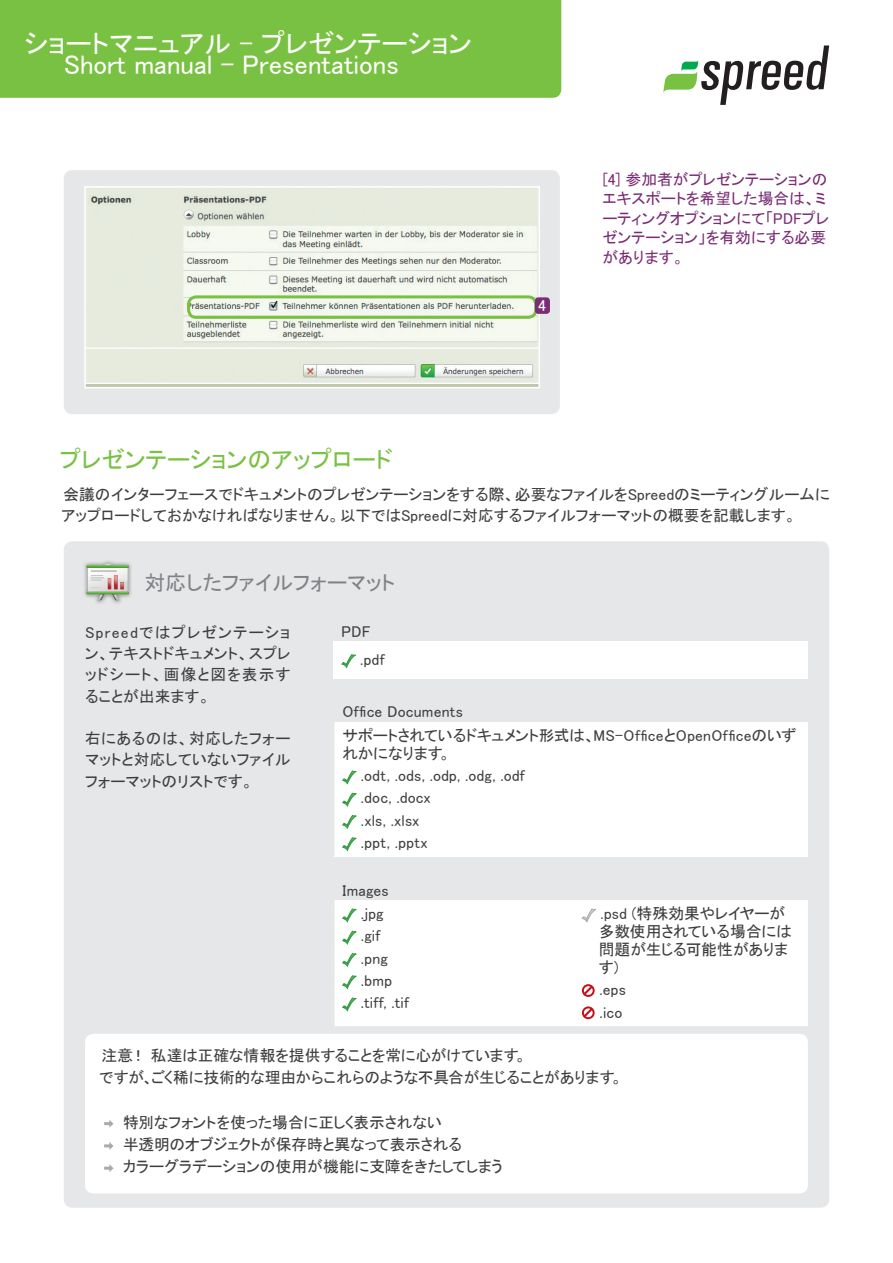
<style>
.page{position:relative;width:893px;height:1263px;background:#fff}
.page>*{position:absolute;margin:0;border:0;box-sizing:border-box;transform-origin:0 0}
.fliesstext_aufzählun{font:27px "MS P Gothic";color:#fff}
.headline2{font:24px "MS P Gothic";color:#79c142}
.headline3_grey{font:21px "MS P Gothic";color:#808285}
.tableFließtext_en{font:15.75px/18px "MS P Gothic";letter-spacing:-.005em;color:#3e3e3f}
.fliesstext_en{font:15.75px/21.3px "MS P Gothic";color:#3e3e3f;text-align:justify}
.tableFließtext_de{font:15.75px/18px "MS P Gothic";letter-spacing:.005em;color:#3e3e3f}
.ImageTitle{font:15.75px/19.5px "MS P Gothic";color:#7a2d74}
.t1{font:15.75px "MS P Gothic";color:#fff}
</style>
<div class="page">
<svg style="left:663px;top:45px;width:166px;height:60px"></svg>
<div style="left:0;top:0;width:561px;height:98px;background:#79c142"></div>
<div style="left:64px;top:541px;width:765px;height:667px;background:#e6e7e9;border-radius:9px"></div>
<div style="left:83px;top:559px;width:50px;height:46px;background:#231f20;opacity:.6"></div>
<img style="left:86px;top:560px;width:42px;height:43px">
<div style="left:64px;top:170px;width:496px;height:244px;background:#e6e7e9;border-radius:9px"></div>
<img style="left:87px;top:189px;width:450px;height:196px">
<div style="left:84px;top:186px;width:456px;height:202px;border:2px solid #fff"></div>
<div style="left:187px;top:295px;width:350px;height:24px;border:3px solid #79c142;border-radius:8px"></div>
<div style="left:535px;top:297px;width:15px;height:17px;background:#7a2d74;border-radius:3px"></div>
<div style="left:333px;top:641px;width:475px;height:37px;background:#fff"></div>
<svg style="left:342px;top:654px;width:14px;height:14px"></svg>
<div style="left:334px;top:722px;width:474px;height:134px;background:#fff"></div>
<hr style="left:333px;top:722px;width:2px;height:134px;background:#e3eae1">
<svg style="left:342px;top:770px;width:15px;height:81px"></svg>
<div style="left:335px;top:900px;width:473px;height:126px;background:#fff"></div>
<hr style="left:333px;top:900px;width:2px;height:126px;background:#e3eae1">
<svg style="left:342px;top:905px;width:21px;height:107px"></svg>
<svg style="left:582px;top:905px;width:20px;height:18px"></svg>
<svg style="left:582px;top:984px;width:13px;height:13px"></svg>
<svg style="left:583px;top:985px;width:10px;height:10px"></svg>
<svg style="left:582px;top:1006px;width:13px;height:13px"></svg>
<svg style="left:583px;top:1008px;width:10px;height:9px"></svg>
<div style="left:85px;top:1034px;width:723px;height:159px;background:#fff;border-radius:9px"></div>
<svg style="left:104px;top:1120px;width:10px;height:7px"></svg>
<svg style="left:104px;top:1142px;width:10px;height:8px"></svg>
<svg style="left:104px;top:1164px;width:10px;height:8px"></svg>
<p class="fliesstext_aufzählun" style="left:24px;top:30px;width:449px">ショートマニュアル - プレゼンテーション</p>
<h1 class="fliesstext_aufzählun" style="left:64px;top:50px;width:337px">Short manual - Presentations</h1>
<p class="headline2" style="left:60px;top:447px;width:334px">プレゼンテーションのアップロード</p>
<p class="t1" style="left:538px;top:297px;width:9px">4</p>
<p class="ImageTitle" style="left:602px;top:170px;width:228px">[4] 参加者がプレゼンテーションのエキスポートを希望した場合は、ミーティングオプションにて「PDFプレゼンテーション」を有効にする必要があります。</p>
<p class="fliesstext_en" style="left:61px;top:483px;width:770px">会議のインターフェースでドキュメントのプレゼンテーションをする際、必要なファイルをSpreedのミーティングルームにアップロードしておかなければなりません。以下ではSpreedに対応するファイルフォーマットの概要を記載します。</p>
<p class="headline3_grey" style="left:145px;top:572px;width:252px">対応したファイルフォーマット</p>
<p class="fliesstext_en" style="left:85px;top:621px;width:207px">Spreedではプレゼンテーション、テキストドキュメント、スプレッドシート、画像と図を表示することが出来ます。</p>
<p class="fliesstext_en" style="left:85px;top:728px;width:207px">右にあるのは、対応したフォーマットと対応していないファイルフォーマットのリストです。</p>
<p class="tableFließtext_de" style="left:342px;top:622px;width:31px">PDF</p>
<p class="tableFließtext_de" style="left:360px;top:650px;width:26px">.pdf</p>
<p class="tableFließtext_en" style="left:342px;top:703px;width:122px">Office Documents</p>
<p class="tableFließtext_de" style="left:342px;top:726px;width:456px">サポートされているドキュメント形式は、MS-OfficeとOpenOfficeのいずれかになります。</p>
<p class="tableFließtext_de" style="left:361px;top:766px;width:165px">.odt, .ods, .odp, .odg, .odf</p>
<p class="tableFließtext_de" style="left:361px;top:789px;width:72px">.doc, .docx</p>
<p class="tableFließtext_de" style="left:361px;top:811px;width:60px">.xls, .xlsx</p>
<p class="tableFließtext_de" style="left:361px;top:833px;width:68px">.ppt, .pptx</p>
<p class="tableFließtext_en" style="left:342px;top:881px;width:48px">Images</p>
<p class="tableFließtext_en" style="left:361px;top:904px;width:24px">.jpg</p>
<p class="tableFließtext_en" style="left:361px;top:927px;width:21px">.gif</p>
<p class="tableFließtext_en" style="left:361px;top:949px;width:28px">.png</p>
<p class="tableFließtext_en" style="left:361px;top:971px;width:33px">.bmp</p>
<p class="tableFließtext_en" style="left:361px;top:993px;width:49px">.tiff, .tif</p>
<p class="tableFließtext_en" style="left:599px;top:904px;width:194px">.psd (特殊効果やレイヤーが多数使用されている場合には問題が生じる可能性があります)</p>
<p class="tableFließtext_en" style="left:599px;top:981px;width:28px">.eps</p>
<p class="tableFließtext_en" style="left:599px;top:1003px;width:24px">.ico</p>
<p class="tableFließtext_en" style="left:101px;top:1046px;width:427px">注意！ 私達は正確な情報を提供することを常に心がけています。</p>
<p class="tableFließtext_en" style="left:99px;top:1069px;width:525px">ですが、ごく稀に技術的な理由からこれらのような不具合が生じることがあります。</p>
<p class="tableFließtext_en" style="left:123px;top:1113px;width:320px">特別なフォントを使った場合に正しく表示されない</p>
<p class="tableFließtext_en" style="left:123px;top:1135px;width:341px">半透明のオブジェクトが保存時と異なって表示される</p>
<p class="tableFließtext_en" style="left:123px;top:1157px;width:381px">カラーグラデーションの使用が機能に支障をきたしてしまう</p>
</div>
